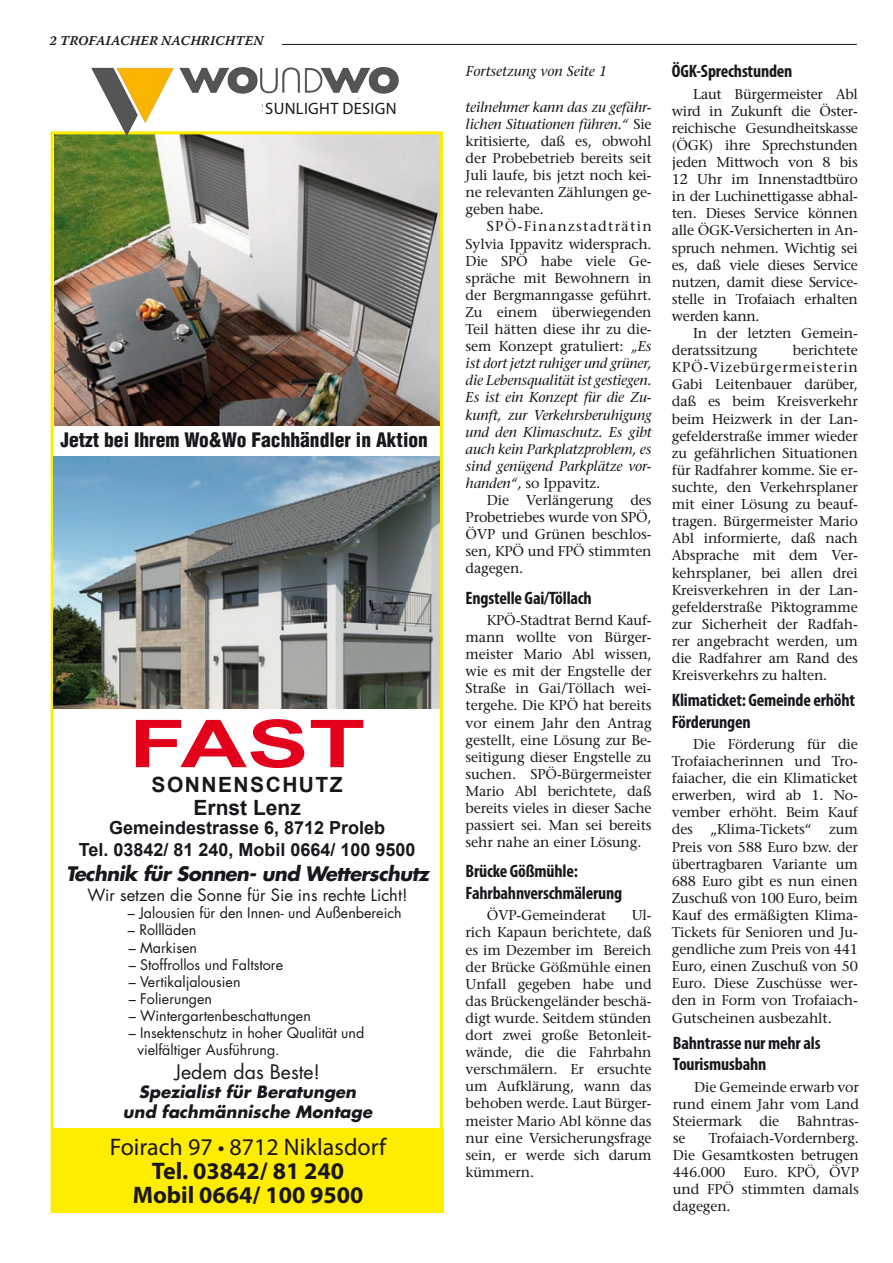
<style>
.page{position:relative;width:893px;height:1263px;background:#fff}
.page>*{position:absolute;margin:0;border:0;box-sizing:border-box;transform-origin:0 0}
.t1{font:700 66px "Arial";color:#e2001a;scale:1.4 1}
.t2{font:700 24px "Myriad Pro";color:#1a171c}
.t3{font:24px "Myriad Pro";color:#1a171c}
.t4{font:700 21px/22.5px "Arial";letter-spacing:.07em;color:#1a171c;text-align:center}
.swt-twxt{font:900 condensed 19.5px "Helvetica";color:#1a171c}
.swt-twxt-2{font:italic 700 19.5px "Futura";letter-spacing:-.03em;color:#1a171c}
.swt-twxt-3{font:19.5px "Futura";color:#1a171c}
.zwitit{font:700 condensed 18px/21.6px "Myriad Pro";letter-spacing:-.01em;color:#1a171c}
.t5{font:700 18px "Arial";color:#1a171c}
.swt-twxt-4{font:italic 700 16.5px/19.8px "Futura";color:#1a171c;text-align:center}
.swt-twxt-5{font:16.5px "Futura";color:#1a171c}
.Fließtext{font:16.5px "Myriad Pro";letter-spacing:.02em;color:#1a171c}
.swt-twxt-6{font:14.25px/17.1px "Stone Serif";letter-spacing:-.01em;color:#1a171c;text-align:justify}
.swt-twxt-7{font:italic 14.25px/17.1px "Stone Serif";letter-spacing:-.01em;color:#1a171c;text-align:justify}
.swt-twxt-8{font:14.25px/17.1px "Futura";color:#1a171c}
.t6{font:13.5px "Warnock Pro Semibold It Capt";letter-spacing:.01em;color:#1a171c}
.s1{font-style:italic}
.s2{font-style:normal}
</style>
<div class="page">
<hr style="left:282px;top:44px;width:575px;height:1px;background:#1a171c">
<img style="left:55px;top:135px;width:384px;height:290px">
<div style="left:51px;top:131px;width:392px;height:1082px;border:3px solid #ffed00"></div>
<div style="left:52px;top:1128px;width:392px;height:85px;background:#ffed00"></div>
<svg style="left:91px;top:67px;width:277px;height:22px"></svg>
<img style="left:368px;top:67px;width:31px;height:27px">
<img style="left:53px;top:457px;width:386px;height:252px">
<p class="t6" style="left:50px;top:32px;width:215px">2 TROFAIACHER NACHRICHTEN</p>
<p class="Fließtext" style="left:265px;top:98px;width:133px">SUNLIGHT DESIGN</p>
<p class="swt-twxt" style="left:60px;top:427px;width:369px">Jetzt bei Ihrem Wo&amp;Wo Fachhändler in Aktion</p>
<p class="t1" style="left:129px;top:700px;width:170px">FAST</p>
<p class="t4" style="left:152px;top:774px;width:193px">SONNENSCHUTZ<br>Ernst Lenz</p>
<p class="t5" style="left:109px;top:816px;width:278px">Gemeindestrasse 6, 8712 Proleb</p>
<p class="t5" style="left:79px;top:838px;width:338px">Tel. 03842/ 81 240, Mobil 0664/ 100 9500</p>
<p class="swt-twxt-2" style="left:66px;top:860px;width:365px">Technik für Sonnen- und Wetterschutz</p>
<p class="swt-twxt-5" style="left:88px;top:884px;width:322px">Wir setzen die Sonne für Sie ins rechte Licht!</p>
<p class="swt-twxt-8" style="left:128px;top:904px;width:275px">– Jalousien für den Innen- und Außenbereich</p>
<p class="swt-twxt-8" style="left:128px;top:921px;width:70px">– Rollläden</p>
<p class="swt-twxt-8" style="left:129px;top:938px;width:70px">– Markisen</p>
<p class="swt-twxt-8" style="left:129px;top:956px;width:156px">– Stoffrollos und Faltstore</p>
<p class="swt-twxt-8" style="left:129px;top:973px;width:113px">– Vertikaljalousien</p>
<p class="swt-twxt-8" style="left:129px;top:990px;width:85px">– Folierungen</p>
<p class="swt-twxt-8" style="left:129px;top:1007px;width:184px">– Wintergartenbeschattungen</p>
<p class="swt-twxt-8" style="left:137px;top:1024px;width:228px;text-indent:-9px">– Insektenschutz in hoher Qualität und vielfältiger Ausführung.</p>
<p class="swt-twxt-3" style="left:175px;top:1058px;width:147px">Jedem das Beste!</p>
<p class="swt-twxt-4" style="left:123px;top:1082px;width:251px">Spezialist für Beratungen und fachmännische Montage</p>
<p class="t3" style="left:110px;top:1132px;width:278px">Foirach 97 • 8712 Niklasdorf</p>
<p class="t2" style="left:152px;top:1155px;width:194px">Tel. 03842/ 81 240</p>
<p class="t2" style="left:133px;top:1179px;width:232px">Mobil 0664/ 100 9500</p>
<p class="swt-twxt-7" style="left:466px;top:62px;width:143px">Fortsetzung von Seite 1</p>
<p class="zwitit" style="left:672px;top:60px;width:122px">ÖGK-Sprechstunden</p>
<p class="swt-twxt-6" style="left:672px;top:85px;width:188px;text-indent:21px">Laut Bürgermeister Abl wird in Zukunft die Öster&shy;reichische Gesundheitskasse (ÖGK) ihre Sprechstunden jeden Mittwoch von 8 bis 12 Uhr im Innenstadtbüro in der Luchinettigasse abhal&shy;ten. Dieses Service können alle ÖGK-Versicherten in An&shy;spruch nehmen. Wichtig sei es, daß viele dieses Service nutzen, damit diese Service&shy;stelle in Trofaiach erhalten werden kann.</p>
<p class="swt-twxt-6" style="left:672px;top:324px;width:188px;text-indent:21px">In der letzten Gemein&shy;deratssitzung</p>
<p class="swt-twxt-6" style="left:466px;top:98px;width:188px"><span class="s1">teilnehmer kann das zu gefähr&shy;lichen Situationen führen.“</span> Sie kritisierte<span class="s1">,</span> daß es, obwohl der Probebetrieb bereits seit Juli laufe, bis jetzt noch kei&shy;ne relevanten Zählungen ge&shy;geben habe.</p>
<p class="swt-twxt-7" style="left:466px;top:218px;width:188px;text-indent:21px"><span class="s2">SPÖ-Finanzstadträtin Sylvia Ippavitz widersprach.<br>Die SPÖ habe viele Ge&shy;spräche mit Bewohnern in der Bergmanngasse geführt.<br>Zu einem überwiegenden Teil hätten diese ihr zu die&shy;sem Konzept gratuliert:</span> „Es ist dort jetzt ruhiger und grüner, die Lebensqualität ist gestiegen.<br>Es ist ein Konzept für die Zu&shy;kunft, zur Verkehrsberuhigung und den Klimaschutz. Es gibt auch kein Parkplatzproblem, es sind genügend Parkplätze vor&shy;handen“, <span class="s2">so Ippavitz.</span></p>
<p class="swt-twxt-6" style="left:466px;top:491px;width:188px;text-indent:21px">Die Verlängerung des Probetriebes wurde von SPÖ, ÖVP und Grünen beschlos&shy;sen, KPÖ und FPÖ stimmten dagegen.</p>
<p class="zwitit" style="left:466px;top:586px;width:128px">Engstelle Gai/Töllach</p>
<p class="swt-twxt-6" style="left:466px;top:611px;width:188px;text-indent:21px">KPÖ-Stadtrat Bernd Kauf&shy;mann wollte von Bürger&shy;meister Mario Abl wissen, wie es mit der Engstelle der Straße in Gai/Töllach wei&shy;tergehe. Die KPÖ hat bereits vor einem Jahr den Antrag gestellt, eine Lösung zur Be&shy;seitigung dieser Engstelle zu suchen. SPÖ-Bürgermeister Mario Abl berichtete, daß bereits vieles in dieser Sache passiert sei. Man sei bereits sehr nahe an einer Lösung.</p>
<p class="zwitit" style="left:466px;top:860px;width:158px">Brücke Gößmühle:<br>Fahrbahnverschmälerung</p>
<p class="swt-twxt-6" style="left:487px;top:907px;width:121px">ÖVP-Gemeinderat</p>
<p class="swt-twxt-6" style="left:672px;top:342px;width:188px;text-indent:121px">berichtete KPÖ-Vizebürgermeisterin Gabi Leitenbauer darüber, daß es beim Kreisverkehr beim Heizwerk in der Lan&shy;gefelderstraße immer wieder zu gefährlichen Situationen für Radfahrer komme. Sie er&shy;suchte, den Verkehrsplaner mit einer Lösung zu beauf&shy;tragen. Bürgermeister Mario Abl informierte, daß nach Absprache mit dem Ver&shy;kehrsplaner, bei allen drei Kreisverkehren in der Lan&shy;gefelderstraße Piktogramme zur Sicherheit der Radfah&shy;rer angebracht werden, um die Radfahrer am Rand des Kreisverkehrs zu halten.</p>
<p class="zwitit" style="left:672px;top:689px;width:185px">Klimaticket: Gemeinde erhöht<br>Förderungen</p>
<p class="swt-twxt-6" style="left:672px;top:735px;width:188px;text-indent:21px">Die Förderung für die Trofaiacherinnen und Tro&shy;faiacher, die ein Klimaticket erwerben, wird ab 1. No&shy;vember erhöht. Beim Kauf des „Klima-Tickets“ zum Preis von 588 Euro bzw. der übertragbaren Variante um 688 Euro gibt es nun einen Zuschuß von 100 Euro, beim Kauf des ermäßigten Klima-Tickets für Senioren und Ju&shy;gendliche zum Preis von 441<br>Euro, einen Zuschuß von 50<br>Euro. Diese Zuschüsse wer&shy;den in Form von Trofaiach-Gutscheinen ausbezahlt.</p>
<p class="swt-twxt-6" style="left:466px;top:907px;width:188px;text-indent:166px">Ul&shy;rich Kapaun berichtete, daß es im Dezember im Bereich der Brücke Gößmühle einen Unfall gegeben habe und das Brückengeländer beschä&shy;digt wurde. Seitdem stünden dort zwei große Betonleit&shy;wände, die die Fahrbahn verschmälern. Er ersuchte um Aufklärung, wann das behoben werde. Laut Bürger&shy;meister Mario Abl könne das nur eine Versicherungsfrage sein, er werde sich darum kümmern.</p>
<p class="zwitit" style="left:673px;top:1031px;width:149px">Bahntrasse nur mehr als<br>Tourismusbahn</p>
<p class="swt-twxt-6" style="left:673px;top:1078px;width:188px;text-indent:21px">Die Gemeinde erwarb vor rund einem Jahr vom Land Steiermark die Bahntras&shy;se</p>
<p class="swt-twxt-6" style="left:673px;top:1129px;width:188px;text-indent:36px">Trofaiach-Vordernberg.<br>Die Gesamtkosten betrugen 446.000</p>
<p class="swt-twxt-6" style="left:673px;top:1163px;width:188px;text-indent:71px">Euro. KPÖ, ÖVP und FPÖ stimmten damals dagegen.</p>
</div>
